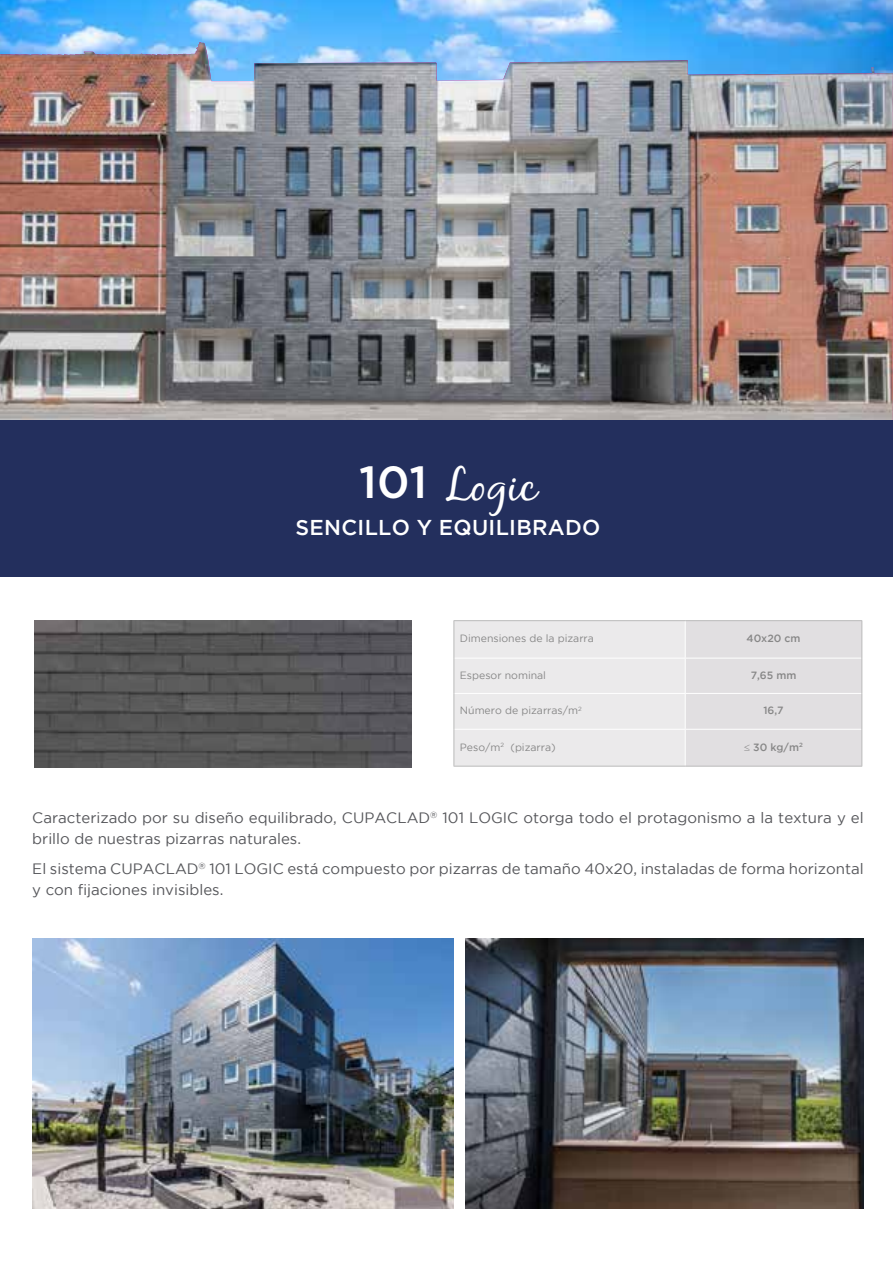
<style>
.page{position:relative;width:893px;height:1263px;background:#fff}
.page>*{position:absolute;margin:0;border:0;box-sizing:border-box;transform-origin:0 0}
.t1{font:45px "Black Jack";color:#fff}
.t2{font:500 21.45px "Gotham";letter-spacing:.015em;color:#fff}
.t3{font:15px/21px "Gotham";color:#55565a}
.t4{font:10.5px "Gotham";color:#878787}
.t5{font:500 10.5px "Gotham";color:#878787}
.s1{font-family:"Gotham";font-weight:500}
</style>
<div class="page">
<img style="left:0;top:0;width:893px;height:42px">
<img style="left:0;top:42px;width:893px;height:379px">
<div style="left:0;top:421px;width:893px;height:156px;background:#232f5d"></div>
<img style="left:466px;top:938px;width:397px;height:270px">
<img style="left:33px;top:938px;width:420px;height:270px">
<svg style="left:454px;top:621px;width:407px;height:145px"></svg>
<hr style="left:685px;top:621px;width:1px;height:37px;background:#fff">
<hr style="left:454px;top:658px;width:231px;height:1px;background:#fff">
<hr style="left:685px;top:658px;width:176px;height:1px;background:#fff">
<hr style="left:685px;top:658px;width:1px;height:35px;background:#fff">
<hr style="left:454px;top:693px;width:231px;height:1px;background:#fff">
<hr style="left:685px;top:693px;width:176px;height:1px;background:#fff">
<hr style="left:685px;top:694px;width:1px;height:35px;background:#fff">
<hr style="left:454px;top:729px;width:231px;height:1px;background:#fff">
<hr style="left:685px;top:729px;width:176px;height:1px;background:#fff">
<hr style="left:685px;top:730px;width:1px;height:36px;background:#fff">
<hr style="left:453px;top:620px;width:232px;height:1px;background:#bababa">
<hr style="left:453px;top:621px;width:1px;height:37px;background:#bababa">
<hr style="left:685px;top:620px;width:177px;height:1px;background:#bababa">
<hr style="left:861px;top:621px;width:1px;height:37px;background:#bababa">
<hr style="left:453px;top:658px;width:1px;height:35px;background:#bababa">
<hr style="left:861px;top:658px;width:1px;height:35px;background:#bababa">
<hr style="left:453px;top:693px;width:1px;height:36px;background:#bababa">
<hr style="left:861px;top:693px;width:1px;height:36px;background:#bababa">
<hr style="left:453px;top:729px;width:1px;height:37px;background:#bababa">
<hr style="left:861px;top:729px;width:1px;height:37px;background:#bababa">
<hr style="left:453px;top:766px;width:232px;height:1px;background:#bababa">
<hr style="left:685px;top:766px;width:177px;height:1px;background:#bababa">
<img style="left:35px;top:620px;width:376px;height:147px">
<h1 class="t1" style="left:359px;top:458px;width:179px"><span class="s1">101</span> Logic</h1>
<h2 class="t2" style="left:296px;top:516px;width:306px">SENCILLO Y EQUILIBRADO</h2>
<p class="t4" style="left:460px;top:633px;width:136px">Dimensiones de la pizarra</p>
<p class="t5" style="left:746px;top:633px;width:56px">40x20 cm</p>
<p class="t4" style="left:460px;top:669px;width:88px">Espesor nominal</p>
<p class="t5" style="left:751px;top:669px;width:47px">7,65 mm</p>
<p class="t4" style="left:460px;top:705px;width:123px">Número de pizarras/m<sup>2</sup></p>
<p class="t5" style="left:763px;top:705px;width:22px">16,7</p>
<p class="t4" style="left:460px;top:741px;width:97px">Peso/m<sup>2</sup> (pizarra)</p>
<p class="t5" style="left:744px;top:741px;width:60px">≤ 30 kg/m<sup>2</sup></p>
<p class="t3" style="left:32px;top:807px;width:833px">Caracterizado por su diseño equilibrado, CUPACLAD<sup>®</sup> 101 LOGIC otorga todo el protagonismo a la textura y el brillo de nuestras pizarras naturales.</p>
<p class="t3" style="left:32px;top:858px;width:833px">El sistema CUPACLAD<sup>®</sup> 101 LOGIC está compuesto por pizarras de tamaño 40x20, instaladas de forma horizontal y con fijaciones invisibles.</p>
</div>
